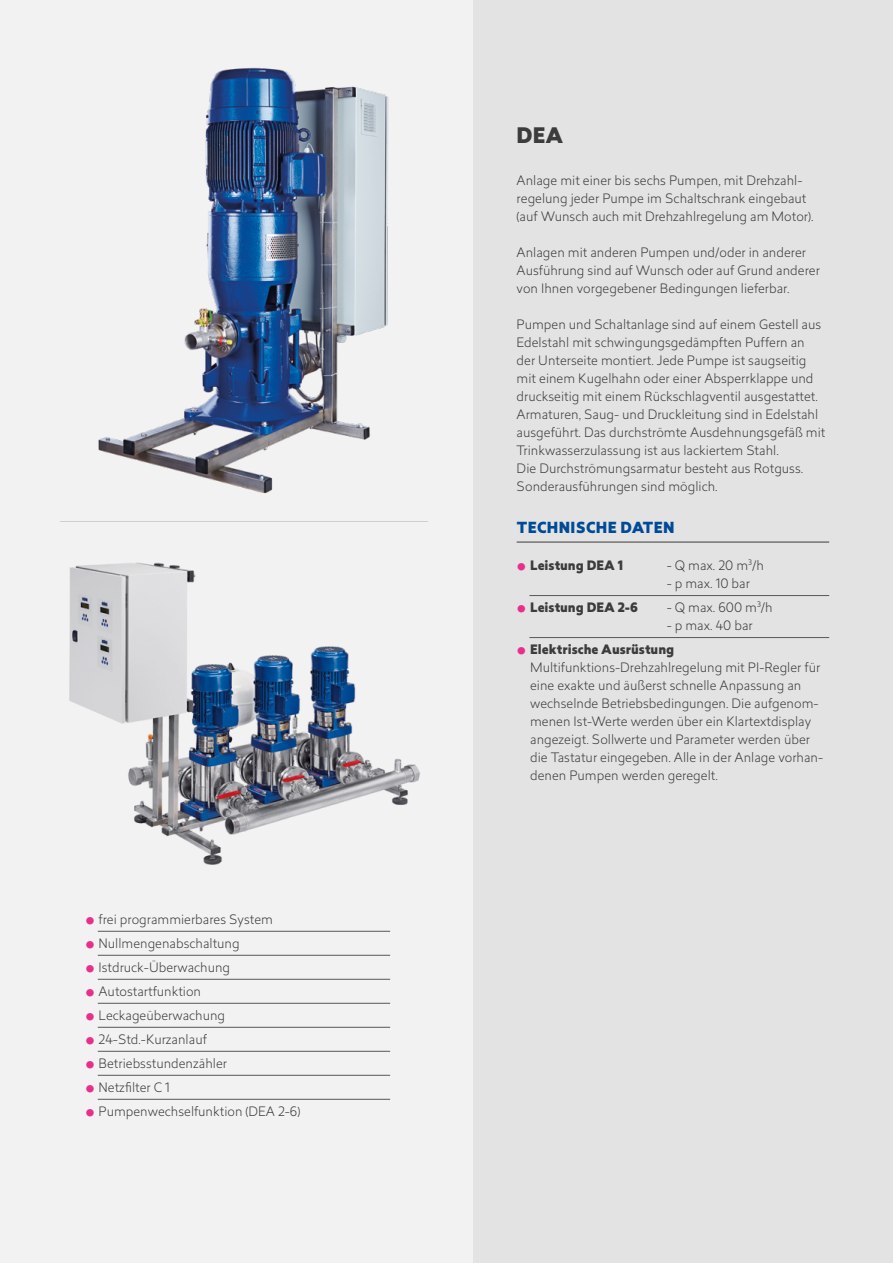
<style>
.page{position:relative;width:893px;height:1263px;background:#f2f2f2}
.page>*{position:absolute;margin:0;border:0;box-sizing:border-box;transform-origin:0 0}
.t1{font:900 21px "Revisal";color:#3c3c3b}
.t2{font:900 15px "Revisal";letter-spacing:.02em;color:#004a97}
.t3{font:300 12.75px/18px "Revisal";color:#3c3c3b}
.t4{font:900 12.75px "Revisal";color:#3c3c3b}
.s1{font-weight:900;font-size:28.5px;color:#e8308a}
.s2{font-size:28.5px;color:#e8308a}
.s3{font-weight:900}
</style>
<div class="page">
<div style="left:473px;top:0;width:420px;height:1263px;background:#e3e3e3"></div>
<img style="left:61px;top:521px;width:367px;height:344px">
<img style="left:98px;top:67px;width:291px;height:427px">
<hr style="left:98px;top:931px;width:292px;height:1px;background:#575756">
<hr style="left:98px;top:955px;width:292px;height:1px;background:#575756">
<hr style="left:98px;top:979px;width:292px;height:1px;background:#575756">
<hr style="left:98px;top:1003px;width:292px;height:1px;background:#575756">
<hr style="left:98px;top:1027px;width:292px;height:1px;background:#575756">
<hr style="left:98px;top:1051px;width:292px;height:1px;background:#575756">
<hr style="left:98px;top:1075px;width:292px;height:1px;background:#575756">
<hr style="left:98px;top:1099px;width:292px;height:1px;background:#575756">
<hr style="left:517px;top:542px;width:312px;height:1px;background:#3c3c3b">
<hr style="left:529px;top:595px;width:300px;height:1px;background:#575756">
<hr style="left:529px;top:637px;width:300px;height:1px;background:#575756">
<p class="t3" style="left:85px;top:910px;width:189px"><span class="s1">•</span> frei programmierbares System</p>
<p class="t3" style="left:85px;top:934px;width:156px"><span class="s1">•</span> Nullmengenabschaltung</p>
<p class="t3" style="left:85px;top:958px;width:147px"><span class="s1">•</span> Istdruck-Überwachung</p>
<p class="t3" style="left:85px;top:982px;width:118px"><span class="s1">•</span> Autostartfunktion</p>
<p class="t3" style="left:85px;top:1006px;width:142px"><span class="s1">•</span> Leckageüberwachung</p>
<p class="t3" style="left:85px;top:1030px;width:123px"><span class="s1">•</span> 24-Std.-Kurzanlauf</p>
<p class="t3" style="left:85px;top:1054px;width:143px"><span class="s1">•</span> Betriebsstundenzähler</p>
<p class="t3" style="left:85px;top:1078px;width:86px"><span class="s1">•</span> Netzfilter C 1</p>
<p class="t3" style="left:85px;top:1102px;width:217px"><span class="s1">•</span> Pumpenwechselfunktion (DEA 2-6)</p>
<h1 class="t1" style="left:517px;top:120px;width:48px">DEA</h1>
<p class="t3" style="left:517px;top:171px;width:298px">Anlage mit einer bis sechs Pumpen, mit Drehzahl&shy;regelung jeder Pumpe im Schaltschrank eingebaut (auf Wunsch auch mit Drehzahlregelung am Motor).</p>
<p class="t3" style="left:517px;top:243px;width:305px">Anlagen mit anderen Pumpen und/oder in anderer<br>Ausführung sind auf Wunsch oder auf Grund anderer von Ihnen vorgegebener Bedingungen lieferbar.</p>
<p class="t3" style="left:517px;top:315px;width:310px">Pumpen und Schaltanlage sind auf einem Gestell aus Edelstahl mit schwingungsgedämpften Puffern an der Unterseite montiert. Jede Pumpe ist saugseitig mit einem Kugelhahn oder einer Absperrklappe und druckseitig mit einem Rückschlagventil ausgestattet.<br>Armaturen, Saug- und Druckleitung sind in Edelstahl ausgeführt. Das durchströmte Ausdehnungsgefäß mit Trinkwasserzulassung ist aus lackiertem Stahl.<br>Die Durchströmungsarmatur besteht aus Rotguss.<br>Sonderausführungen sind möglich.</p>
<p class="t2" style="left:517px;top:517px;width:159px">TECHNISCHE DATEN</p>
<p class="t4" style="left:517px;top:556px;width:108px"><span class="s2">•</span> Leistung DEA 1</p>
<p class="t3" style="left:667px;top:556px;width:99px">- Q max. 20 m3/h</p>
<p class="t3" style="left:667px;top:574px;width:85px">- p max. 10 bar</p>
<p class="t4" style="left:517px;top:598px;width:123px"><span class="s2">•</span> Leistung DEA 2-6</p>
<p class="t3" style="left:667px;top:598px;width:108px">- Q max. 600 m3/h</p>
<p class="t3" style="left:667px;top:616px;width:88px">- p max. 40 bar</p>
<p class="t3" style="left:530px;top:640px;width:294px;text-indent:-14px"><span class="s1">•</span> <span class="s3">Elektrische Ausrüstung </span>Multifunktions-Drehzahlregelung mit PI-Regler für eine exakte und äußerst schnelle Anpassung an wechselnde Betriebsbedingungen. Die aufgenom&shy;menen Ist-Werte werden über ein Klartextdisplay angezeigt. Sollwerte und Parameter werden über die Tastatur eingegeben. Alle in der Anlage vorhan&shy;denen Pumpen werden geregelt.</p>
</div>
